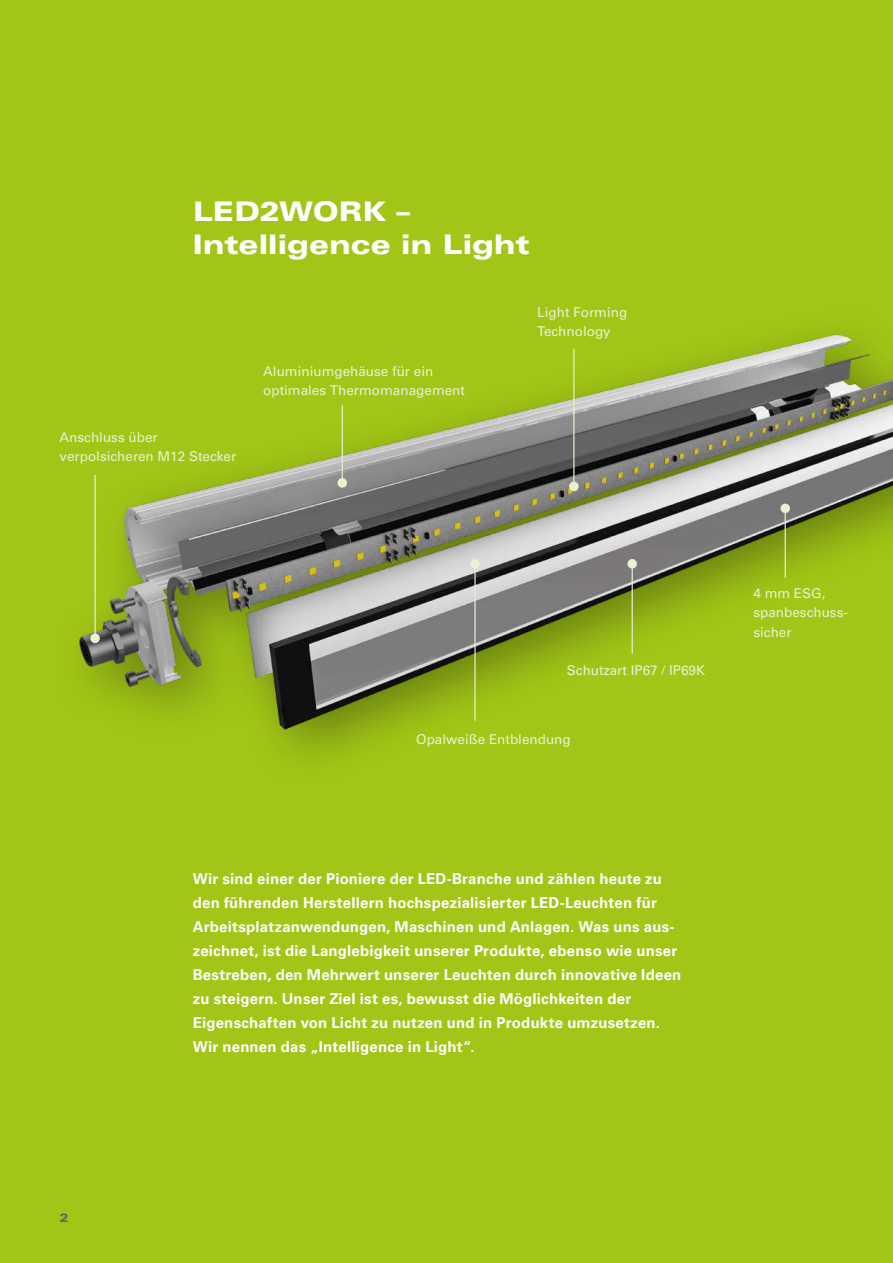
<style>
.page{position:relative;width:893px;height:1263px;background:#a2c617}
.page>*{position:absolute;margin:0;border:0;box-sizing:border-box;transform-origin:0 0}
.t1{font:27px/33px "Univers LT 73 Blk Ex";letter-spacing:-.01em;color:#fff}
.t2{font:15px/24px "Univers LT 65 Bd";letter-spacing:.015em;color:#fff}
.t3{font:13.5px/19.5px "Univers LT 55 Rm";color:#eaf1d0}
.t4{font:12px "Univers LT 73 Blk Ex";color:#626a6e}
</style>
<div class="page">
<img style="left:79px;top:334px;width:814px;height:422px">
<hr style="left:474px;top:564px;width:2px;height:157px;background:#eaf1d0">
<div style="left:470px;top:559px;width:10px;height:9px;background:#eaf1d0;border-radius:50%"></div>
<hr style="left:632px;top:564px;width:1px;height:90px;background:#eaf1d0">
<div style="left:627px;top:559px;width:10px;height:9px;background:#eaf1d0;border-radius:50%"></div>
<hr style="left:342px;top:405px;width:1px;height:78px;background:#eaf1d0">
<div style="left:337px;top:478px;width:10px;height:10px;background:#eaf1d0;border-radius:50%"></div>
<hr style="left:94px;top:475px;width:2px;height:163px;background:#eaf1d0">
<div style="left:90px;top:634px;width:10px;height:9px;background:#eaf1d0;border-radius:50%"></div>
<hr style="left:573px;top:349px;width:1px;height:137px;background:#eaf1d0">
<div style="left:569px;top:482px;width:10px;height:9px;background:#eaf1d0;border-radius:50%"></div>
<hr style="left:785px;top:508px;width:1px;height:70px;background:#eaf1d0">
<div style="left:780px;top:504px;width:10px;height:9px;background:#eaf1d0;border-radius:50%"></div>
<h1 class="t1" style="left:193px;top:194px;width:338px">LED2WORK –<br>Intelligence in Light</h1>
<p class="t3" style="left:60px;top:427px;width:178px">Anschluss über verpolsicheren M12 Stecker</p>
<p class="t3" style="left:263px;top:361px;width:203px">Aluminiumgehäuse für ein optimales Thermomanagement</p>
<p class="t3" style="left:537px;top:302px;width:92px">Light Forming<br>Technology</p>
<p class="t3" style="left:567px;top:661px;width:140px">Schutzart IP67 / IP69K</p>
<p class="t3" style="left:416px;top:729px;width:156px">Opalweiße Entblendung</p>
<p class="t3" style="left:753px;top:583px;width:96px">4 mm ESG, spanbeschuss&shy;sicher</p>
<p class="t2" style="left:193px;top:866px;width:490px">Wir sind einer der Pioniere der LED-Branche und zählen heute zu den führenden Herstellern hochspezialisierter LED-Leuchten für Arbeitsplatzanwendungen, Maschinen und Anlagen. Was uns aus&shy;zeichnet, ist die Langlebigkeit unserer Produkte, ebenso wie unser Bestreben, den Mehrwert unserer Leuchten durch innovative Ideen zu steigern. Unser Ziel ist es, bewusst die Möglichkeiten der Eigenschaften von Licht zu nutzen und in Produkte umzusetzen.<br>Wir nennen das „Intelligence in Light“.</p>
<p class="t4" style="left:60px;top:1210px;width:10px">2</p>
</div>
